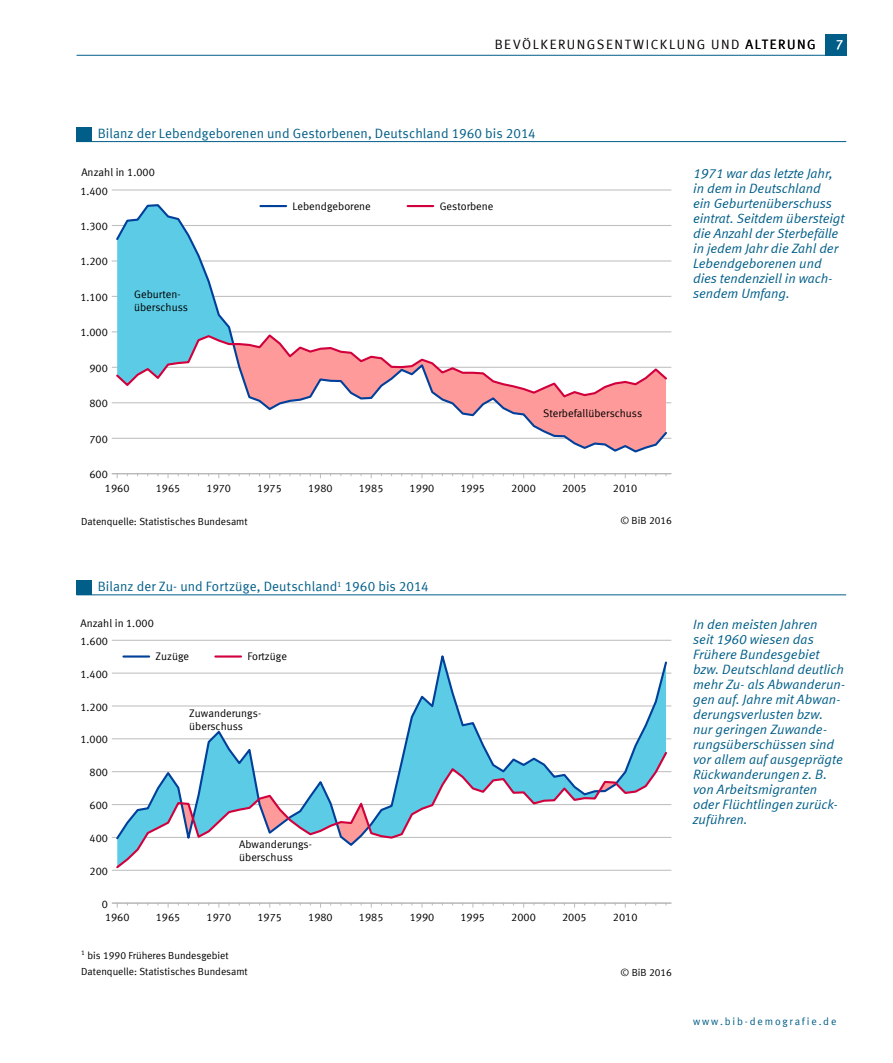
<style>
.page{position:relative;width:893px;height:1063px;background:#fff}
.page>*{position:absolute;margin:0;border:0;box-sizing:border-box;transform-origin:0 0}
.Abb__Fließtext_recht{font:italic 13.5px/15px "Meta Normal LF";color:#005e88}
._41_Titel_Abb_Tab_re{font:13.5px "Meta Normal LF";letter-spacing:.005em;color:#005e88}
.t1{font:13.5px "Meta Normal LF";letter-spacing:.115em;color:#000}
.t2{font:13.5px "Meta Normal LF";color:#fff}
.t3{font:10.95px/12.9px "Meta Normal LF";letter-spacing:.005em;color:#000}
.t4{font:10.5px "Meta Normal LF";letter-spacing:.175em;color:#005e88}
.t5{font:10.2px/16.6px "Meta Normal LF";color:#000}
</style>
<div class="page">
<div style="left:825px;top:34px;width:21px;height:21px;background:#005e88"></div>
<hr style="left:77px;top:55px;width:769px;height:1px;background:#005e88">
<hr style="left:112px;top:438px;width:559px;height:1px;background:#bfbfbf">
<hr style="left:112px;top:402px;width:559px;height:1px;background:#bfbfbf">
<hr style="left:112px;top:367px;width:559px;height:1px;background:#bfbfbf">
<hr style="left:112px;top:331px;width:559px;height:1px;background:#bfbfbf">
<hr style="left:112px;top:296px;width:559px;height:1px;background:#bfbfbf">
<hr style="left:112px;top:260px;width:559px;height:2px;background:#bfbfbf">
<hr style="left:112px;top:225px;width:559px;height:1px;background:#bfbfbf">
<hr style="left:112px;top:189px;width:559px;height:2px;background:#bfbfbf">
<hr style="left:112px;top:473px;width:559px;height:1px;background:#b5b5b5">
<svg style="left:114px;top:204px;width:555px;height:249px"></svg>
<svg style="left:114px;top:205px;width:555px;height:194px"></svg>
<hr style="left:260px;top:205px;width:26px;height:2px;background:#00409a">
<hr style="left:408px;top:205px;width:25px;height:2px;background:#d1003d">
<hr style="left:77px;top:141px;width:769px;height:1px;background:#005e88">
<div style="left:77px;top:128px;width:15px;height:14px;background:#005e88"></div>
<hr style="left:112px;top:870px;width:559px;height:1px;background:#bfbfbf">
<hr style="left:112px;top:837px;width:559px;height:1px;background:#bfbfbf">
<hr style="left:112px;top:804px;width:559px;height:1px;background:#bfbfbf">
<hr style="left:112px;top:771px;width:559px;height:1px;background:#bfbfbf">
<hr style="left:112px;top:738px;width:559px;height:1px;background:#bfbfbf">
<hr style="left:112px;top:705px;width:559px;height:2px;background:#bfbfbf">
<hr style="left:112px;top:673px;width:559px;height:1px;background:#bfbfbf">
<hr style="left:112px;top:640px;width:559px;height:1px;background:#bfbfbf">
<hr style="left:112px;top:903px;width:559px;height:1px;background:#b5b5b5">
<svg style="left:114px;top:655px;width:555px;height:95px"></svg>
<svg style="left:114px;top:750px;width:555px;height:120px"></svg>
<hr style="left:123px;top:655px;width:26px;height:3px;background:#00409a">
<hr style="left:215px;top:655px;width:26px;height:3px;background:#d1003d">
<hr style="left:77px;top:594px;width:769px;height:1px;background:#005e88">
<div style="left:77px;top:581px;width:15px;height:14px;background:#005e88"></div>
<p class="t1" style="left:495px;top:36px;width:322px">BEVÖLKERUNGSENTWICKLUNG UND ALTERUNG</p>
<p class="t2" style="left:836px;top:36px;width:9px">7</p>
<p class="_41_Titel_Abb_Tab_re" style="left:98px;top:126px;width:439px">Bilanz der Lebendgeborenen und Gestorbenen, Deutschland 1960 bis 2014</p>
<p class="t3" style="left:81px;top:165px;width:75px">Anzahl in 1.000</p>
<p class="t3" style="left:80px;top:184px;width:29px">1.400</p>
<p class="t3" style="left:80px;top:220px;width:29px">1.300</p>
<p class="t3" style="left:80px;top:255px;width:29px">1.200</p>
<p class="t3" style="left:80px;top:291px;width:29px">1.100</p>
<p class="t3" style="left:80px;top:326px;width:29px">1.000</p>
<p class="t3" style="left:89px;top:362px;width:20px">900</p>
<p class="t3" style="left:89px;top:397px;width:20px">800</p>
<p class="t3" style="left:89px;top:432px;width:20px">700</p>
<p class="t3" style="left:89px;top:468px;width:20px">600</p>
<p class="t3" style="left:134px;top:288px;width:55px">Geburten&shy;überschuss</p>
<p class="t3" style="left:293px;top:199px;width:80px">Lebendgeborene</p>
<p class="t3" style="left:440px;top:199px;width:55px">Gestorbene</p>
<p class="t3" style="left:543px;top:407px;width:100px">Sterbefallüberschuss</p>
<p class="t3" style="left:105px;top:481px;width:26px">1960</p>
<p class="t3" style="left:156px;top:481px;width:26px">1965</p>
<p class="t3" style="left:206px;top:481px;width:26px">1970</p>
<p class="t3" style="left:257px;top:481px;width:26px">1975</p>
<p class="t3" style="left:308px;top:481px;width:26px">1980</p>
<p class="t3" style="left:359px;top:481px;width:26px">1985</p>
<p class="t3" style="left:410px;top:481px;width:26px">1990</p>
<p class="t3" style="left:460px;top:481px;width:26px">1995</p>
<p class="t3" style="left:511px;top:481px;width:26px">2000</p>
<p class="t3" style="left:562px;top:481px;width:26px">2005</p>
<p class="t3" style="left:613px;top:481px;width:26px">2010</p>
<p class="t5" style="left:81px;top:513px;width:168px">Datenquelle: Statistisches Bundesamt</p>
<p class="t5" style="left:620px;top:512px;width:53px">© BiB 2016</p>
<p class="Abb__Fließtext_recht" style="left:693px;top:165px;width:153px">1971 war das letzte Jahr, in dem in Deutschland<br>ein Geburtenüberschuss eintrat. Seitdem übersteigt die Anzahl der Sterbefälle in jedem Jahr die Zahl der<br>Lebendgeborenen und dies tendenziell in wach&shy;sendem Umfang.</p>
<p class="_41_Titel_Abb_Tab_re" style="left:98px;top:579px;width:332px">Bilanz der Zu- und Fortzüge, Deutschland<sup>1</sup> 1960 bis 2014</p>
<p class="t3" style="left:80px;top:617px;width:75px">Anzahl in 1.000</p>
<p class="t3" style="left:80px;top:635px;width:29px">1.600</p>
<p class="t3" style="left:80px;top:667px;width:29px">1.400</p>
<p class="t3" style="left:80px;top:700px;width:29px">1.200</p>
<p class="t3" style="left:80px;top:733px;width:29px">1.000</p>
<p class="t3" style="left:90px;top:766px;width:20px">800</p>
<p class="t3" style="left:90px;top:799px;width:20px">600</p>
<p class="t3" style="left:90px;top:832px;width:20px">400</p>
<p class="t3" style="left:90px;top:864px;width:20px">200</p>
<p class="t3" style="left:102px;top:897px;width:8px">0</p>
<p class="t3" style="left:156px;top:650px;width:35px">Zuzüge</p>
<p class="t3" style="left:247px;top:650px;width:41px">Fortzüge</p>
<p class="t3" style="left:189px;top:707px;width:73px">Zuwanderungs&shy;überschuss</p>
<p class="t3" style="left:239px;top:838px;width:74px">Abwanderungs&shy;überschuss</p>
<p class="t3" style="left:105px;top:911px;width:26px">1960</p>
<p class="t3" style="left:156px;top:911px;width:26px">1965</p>
<p class="t3" style="left:207px;top:911px;width:26px">1970</p>
<p class="t3" style="left:257px;top:911px;width:26px">1975</p>
<p class="t3" style="left:308px;top:911px;width:26px">1980</p>
<p class="t3" style="left:359px;top:911px;width:26px">1985</p>
<p class="t3" style="left:410px;top:911px;width:26px">1990</p>
<p class="t3" style="left:461px;top:911px;width:26px">1995</p>
<p class="t3" style="left:511px;top:911px;width:26px">2000</p>
<p class="t3" style="left:562px;top:911px;width:26px">2005</p>
<p class="t3" style="left:613px;top:911px;width:26px">2010</p>
<p class="t5" style="left:81px;top:947px;width:168px"><sup>1</sup> bis 1990 Früheres Bundesgebiet<br>Datenquelle: Statistisches Bundesamt</p>
<p class="t5" style="left:620px;top:964px;width:53px">© BiB 2016</p>
<p class="Abb__Fließtext_recht" style="left:693px;top:617px;width:154px">In den meisten Jahren<br>seit 1960 wiesen das<br>Frühere Bundesgebiet bzw. Deutschland deutlich mehr Zu- als Abwanderun&shy;gen auf. Jahre mit Abwan&shy;derungsverlusten bzw. nur geringen Zuwande&shy;rungsüberschüssen sind vor allem auf ausgeprägte<br>Rückwanderungen z. B. von Arbeitsmigranten oder Flüchtlingen zurück&shy;zuführen.</p>
<p class="t4" style="left:693px;top:1015px;width:145px">www.bib-demografie.de</p>
</div>
